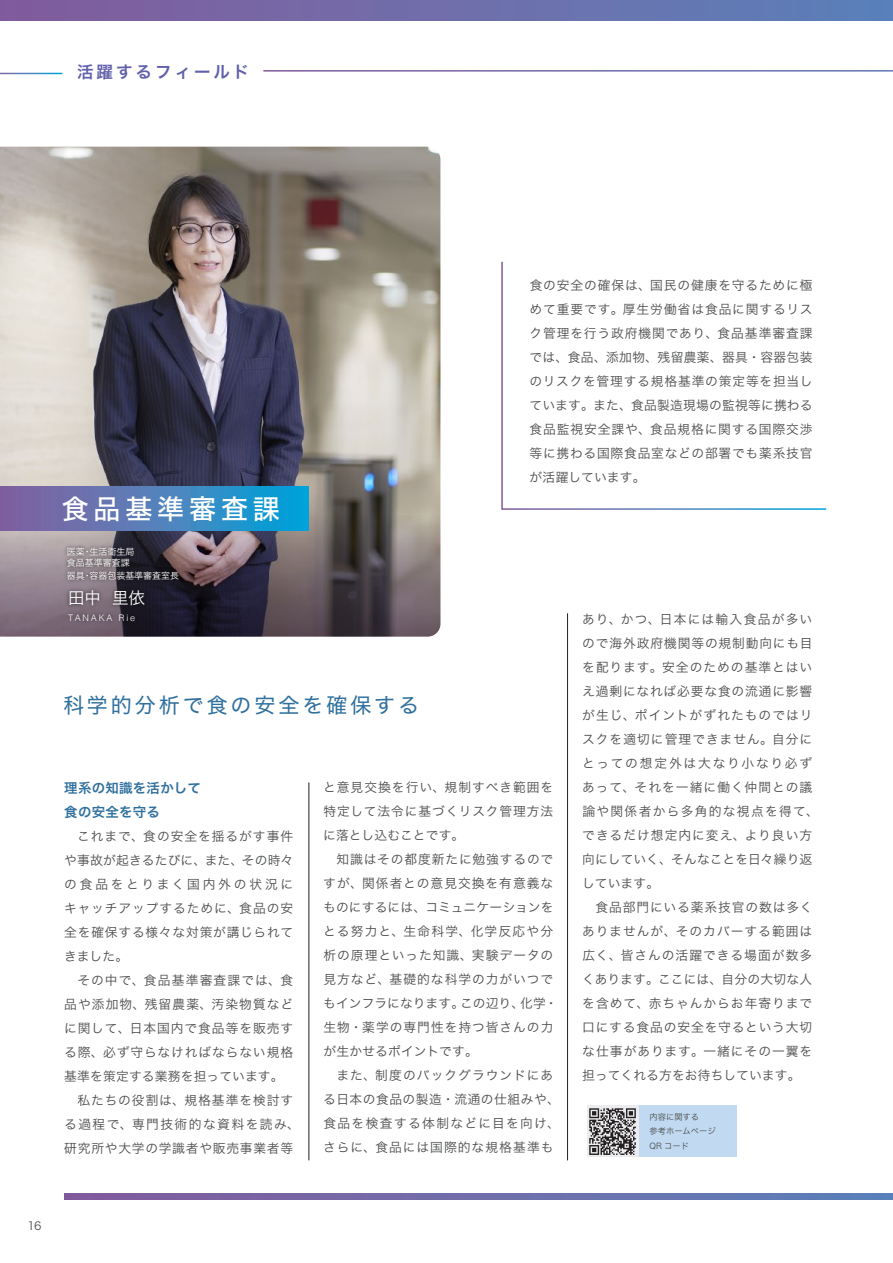
<style>
.page{position:relative;width:893px;height:1263px;background:#fff}
.page>*{position:absolute;margin:0;border:0;box-sizing:border-box;transform-origin:0 0}
.t1{font:27px "Hira Kaku Std N W5";letter-spacing:.18em;color:#fff}
.t2{font:21px "Hira Kaku Std N W4";letter-spacing:.14em;color:#30709e}
.t3{font:16.5px "Hira Kaku Std N W6";letter-spacing:.18em;color:#6160ab}
.t4{font:16.5px "Hira Kaku Std N W3";color:#fff}
.t5{font:13.5px/24px "Hira Kaku Std N W6";letter-spacing:.02em;color:#30709e}
.t6{font:12.75px/24px "Hira Kaku Std N W3";letter-spacing:.07em;color:#4b4c4d}
.t7{font:11.25px "Hira Kaku Pro W3";color:#4b4c4d}
.t8{font:9px/11.2px "Hira Kaku Std N W3";color:#fff}
.t9{font:300 9px "Helvetica";letter-spacing:.2em;color:#fff}
.t10{font:8.25px/14.4px "Hira Kaku Std N W3";color:#4b4c4d}
</style>
<div class="page">
<div style="left:0;top:0;width:893px;height:20px;background:linear-gradient(to right,#825b9c,#5b80ba)"></div>
<svg style="left:64px;top:1194px;width:829px;height:5px;background:#6e6daa"></svg>
<img style="left:0;top:147px;width:440px;height:367px">
<svg style="left:0;top:514px;width:440px;height:123px;background:#665b63"></svg>
<img style="left:61px;top:540px;width:125px;height:91px">
<svg style="left:0;top:486px;width:309px;height:44px;background:#4a80bb"></svg>
<svg style="left:501px;top:261px;width:326px;height:249px"></svg>
<hr style="left:309px;top:782px;width:1px;height:378px;background:#231f20">
<hr style="left:567px;top:613px;width:1px;height:547px;background:#231f20">
<div style="left:587px;top:1105px;width:150px;height:51px;background:#c1daf1"></div>
<div style="left:587px;top:1105px;width:51px;height:51px;background:#ececee"></div>
<svg style="left:589px;top:1108px;width:47px;height:47px"></svg>
<p class="t3" style="left:77px;top:59px;width:174px">活躍するフィールド</p>
<h1 class="t1" style="left:62px;top:489px;width:220px">食品基準審査課</h1>
<p class="t6" style="left:530px;top:273px;width:285px;text-align:justify">食の安全の確保は、国民の健康を守るために極めて重要です。厚生労働省は食品に関するリスク管理を行う政府機関であり、食品基準審査課では、食品、添加物、残留農薬、器具・容器包装のリスクを管理する規格基準の策定等を担当しています。また、食品製造現場の監視等に携わる食品監視安全課や、食品規格に関する国際交渉等に携わる国際食品室などの部署でも薬系技官が活躍しています。</p>
<p class="t8" style="left:67px;top:546px;width:69px">医薬・生活衛生局食品基準審査課</p>
<p class="t8" style="left:67px;top:570px;width:114px">器具・容器包装基準審査室長</p>
<p class="t4" style="left:68px;top:585px;width:78px">田中 里依</p>
<p class="t9" style="left:68px;top:610px;width:69px">TANAKA Rie</p>
<h2 class="t2" style="left:63px;top:689px;width:358px">科学的分析で食の安全を確保する</h2>
<p class="t5" style="left:64px;top:777px;width:138px">理系の知識を活かして食の安全を守る</p>
<p class="t6" style="left:64px;top:824px;width:237px">　これまで、食の安全を揺るがす事件や事故が起きるたびに、また、その時々の食品をとりまく国内外の状況にキャッチアップするために、食品の安全を確保する様々な対策が講じられてきました。<br>　その中で、食品基準審査課では、食品や添加物、残留農薬、汚染物質などに関して、日本国内で食品等を販売する際、必ず守らなければならない規格基準を策定する業務を担っています。<br>　私たちの役割は、規格基準を検討する過程で、専門技術的な資料を読み、研究所や大学の学識者や販売事業者等</p>
<p class="t6" style="left:323px;top:775px;width:238px">と意見交換を行い、規制すべき範囲を特定して法令に基づくリスク管理方法に落とし込むことです。<br>　知識はその都度新たに勉強するのですが、関係者との意見交換を有意義なものにするには、コミュニケーションをとる努力と、生命科学、化学反応や分析の原理といった知識、実験データの見方など、基礎的な科学の力がいつでもインフラになります。この辺り、化学・生物・薬学の専門性を持つ皆さんの力が生かせるポイントです。<br>　また、制度のバックグラウンドにある日本の食品の製造・流通の仕組みや、食品を検査する体制などに目を向け、さらに、食品には国際的な規格基準も</p>
<p class="t6" style="left:582px;top:607px;width:238px">あり、かつ、日本には輸入食品が多いので海外政府機関等の規制動向にも目を配ります。安全のための基準とはいえ過剰になれば必要な食の流通に影響が生じ、ポイントがずれたものではリスクを適切に管理できません。自分にとっての想定外は大なり小なり必ずあって、それを一緒に働く仲間との議論や関係者から多角的な視点を得て、できるだけ想定内に変え、より良い方向にしていく、そんなことを日々繰り返しています。<br>　食品部門にいる薬系技官の数は多くありませんが、そのカバーする範囲は広く、皆さんの活躍できる場面が数多くあります。ここには、自分の大切な人を含めて、赤ちゃんからお年寄りまで口にする食品の安全を守るという大切な仕事があります。一緒にその一翼を担ってくれる方をお待ちしています。</p>
<p class="t10" style="left:650px;top:1109px;width:67px">内容に関する<br>参考ホームページ<br>QR コード</p>
<p class="t7" style="left:27px;top:1216px;width:16px">16</p>
</div>
